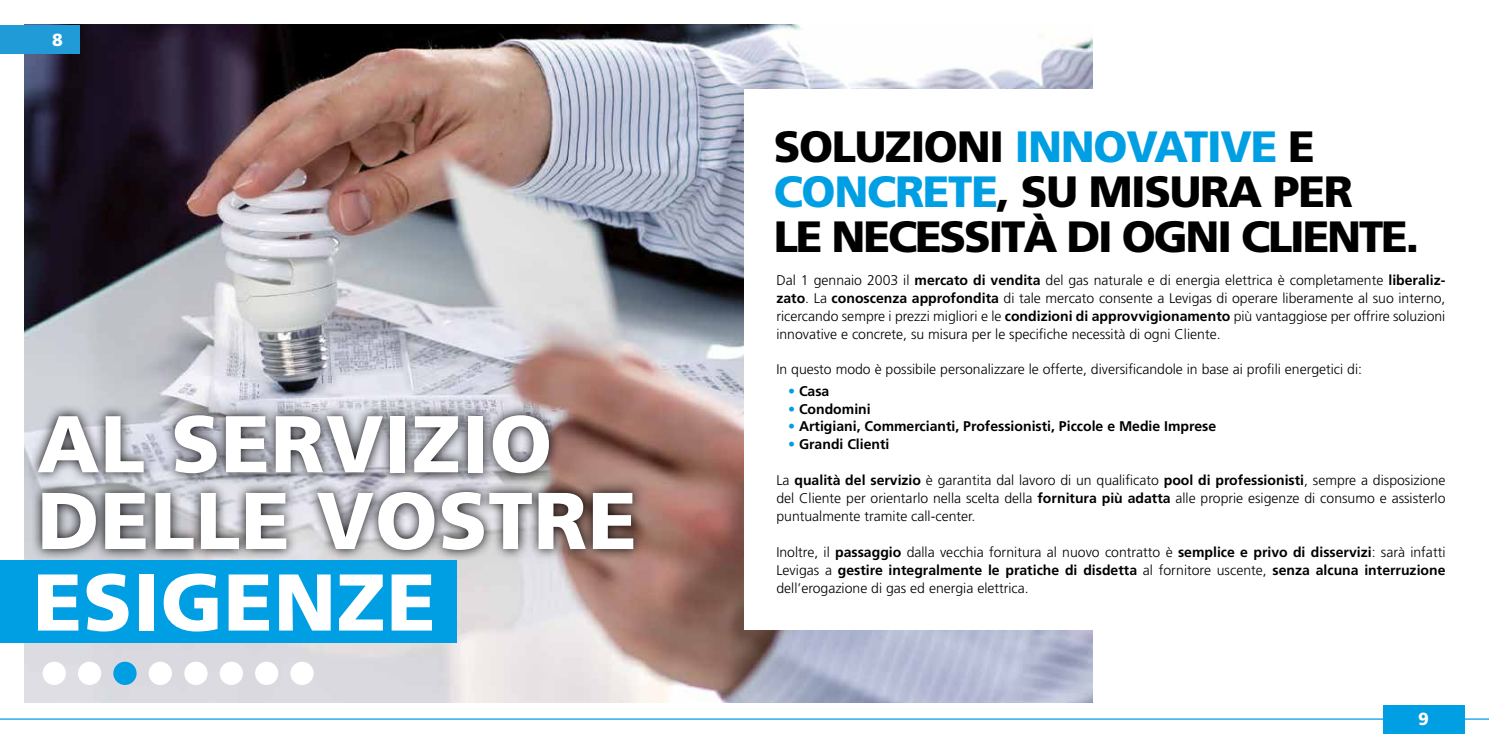
<style>
.page{position:relative;width:1489px;height:745px;background:#fff}
.page>*{position:absolute;margin:0;border:0;box-sizing:border-box;transform-origin:0 0}
.t1{font:900 80.25px/76.6px "Frutiger";letter-spacing:.01em;color:#fff}
.t2{font:900 43.75px/45px "Frutiger";letter-spacing:-.03em;color:#000}
.t3{font:900 17.5px "Frutiger";color:#fff}
.t4{font:300 14px/17.9px "Frutiger";color:#000;text-align:justify}
.t5{font:700 14px "Frutiger";color:#000}
.s1{color:#009fe3}
.s2{font-weight:700}
.s3{font-weight:300;color:#009fe3}
</style>
<div class="page">
<img style="left:25px;top:25px;width:1067px;height:677px">
<hr style="left:0;top:718px;width:1488px;height:1px;background:#009fe3">
<div style="left:744px;top:89px;width:484px;height:540px;background:#fff"></div>
<div style="left:0;top:560px;width:456px;height:82px;background:#009fe3"></div>
<div style="left:43px;top:661px;width:23px;height:23px;background:#fff;border-radius:50%"></div>
<div style="left:78px;top:661px;width:23px;height:23px;background:#fff;border-radius:50%"></div>
<div style="left:149px;top:661px;width:23px;height:23px;background:#fff;border-radius:50%"></div>
<div style="left:113px;top:661px;width:24px;height:23px;background:#009fe3;border-radius:50%"></div>
<div style="left:184px;top:661px;width:23px;height:23px;background:#fff;border-radius:50%"></div>
<div style="left:220px;top:661px;width:23px;height:23px;background:#fff;border-radius:50%"></div>
<div style="left:290px;top:661px;width:23px;height:23px;background:#fff;border-radius:50%"></div>
<div style="left:255px;top:661px;width:23px;height:23px;background:#fff;border-radius:50%"></div>
<svg style="left:27px;top:403px;width:617px;height:158px;background:#888487"></svg>
<div style="left:1382px;top:704px;width:81px;height:29px;background:#009fe3"></div>
<div style="left:0;top:25px;width:79px;height:29px;background:#209bd7"></div>
<p class="t3" style="left:52px;top:29px;width:12px">8</p>
<h1 class="t1" style="left:37px;top:404px;width:601px">AL SERVIZIO<br>DELLE VOSTRE</h1>
<h1 class="t1" style="left:33px;top:562px;width:404px">ESIGENZE</h1>
<h2 class="t2" style="left:773px;top:123px;width:647px">SOLUZIONI <span class="s1">INNOVATIVE</span> E<br><span class="s1">CONCRETE</span>, SU MISURA PER<br>LE NECESSITÀ DI OGNI CLIENTE.</h2>
<p class="t4" style="left:776px;top:271px;width:670px">Dal 1 gennaio 2003 il <span class="s2">mercato di vendita</span> del gas naturale e di energia elettrica è completamente <span class="s2">liberaliz&shy;zato</span>. La <span class="s2">conoscenza approfondita</span> di tale mercato consente a Levigas di operare liberamente al suo interno, ricercando sempre i prezzi migliori e le <span class="s2">condizioni di approvvigionamento</span> più vantaggiose per offrire soluzioni innovative e concrete, su misura per le specifiche necessità di ogni Cliente.</p>
<p class="t4" style="left:776px;top:360px;width:587px">In questo modo è possibile personalizzare le offerte, diversificandole in base ai profili energetici di:</p>
<p class="t5" style="left:788px;top:382px;width:43px"><span class="s3">•</span> Casa</p>
<p class="t5" style="left:788px;top:400px;width:84px"><span class="s3">•</span> Condomini</p>
<p class="t5" style="left:788px;top:418px;width:429px"><span class="s3">•</span> Artigiani, Commercianti, Professionisti, Piccole e Medie Imprese</p>
<p class="t5" style="left:788px;top:436px;width:103px"><span class="s3">•</span> Grandi Clienti</p>
<p class="t4" style="left:776px;top:471px;width:670px">La <span class="s2">qualità del servizio</span> è garantita dal lavoro di un qualificato <span class="s2">pool di professionisti</span>, sempre a disposizione del Cliente per orientarlo nella scelta della <span class="s2">fornitura più adatta</span> alle proprie esigenze di consumo e assisterlo puntualmente tramite call-center.</p>
<p class="t4" style="left:776px;top:542px;width:670px">Inoltre, il <span class="s2">passaggio</span> dalla vecchia fornitura al nuovo contratto è <span class="s2">semplice e privo di disservizi</span>: sarà infatti Levigas a <span class="s2">gestire integralmente le pratiche di disdetta</span> al fornitore uscente, <span class="s2">senza alcuna interruzione </span>dell’erogazione di gas ed energia elettrica.</p>
<p class="t3" style="left:1417px;top:707px;width:12px">9</p>
</div>
